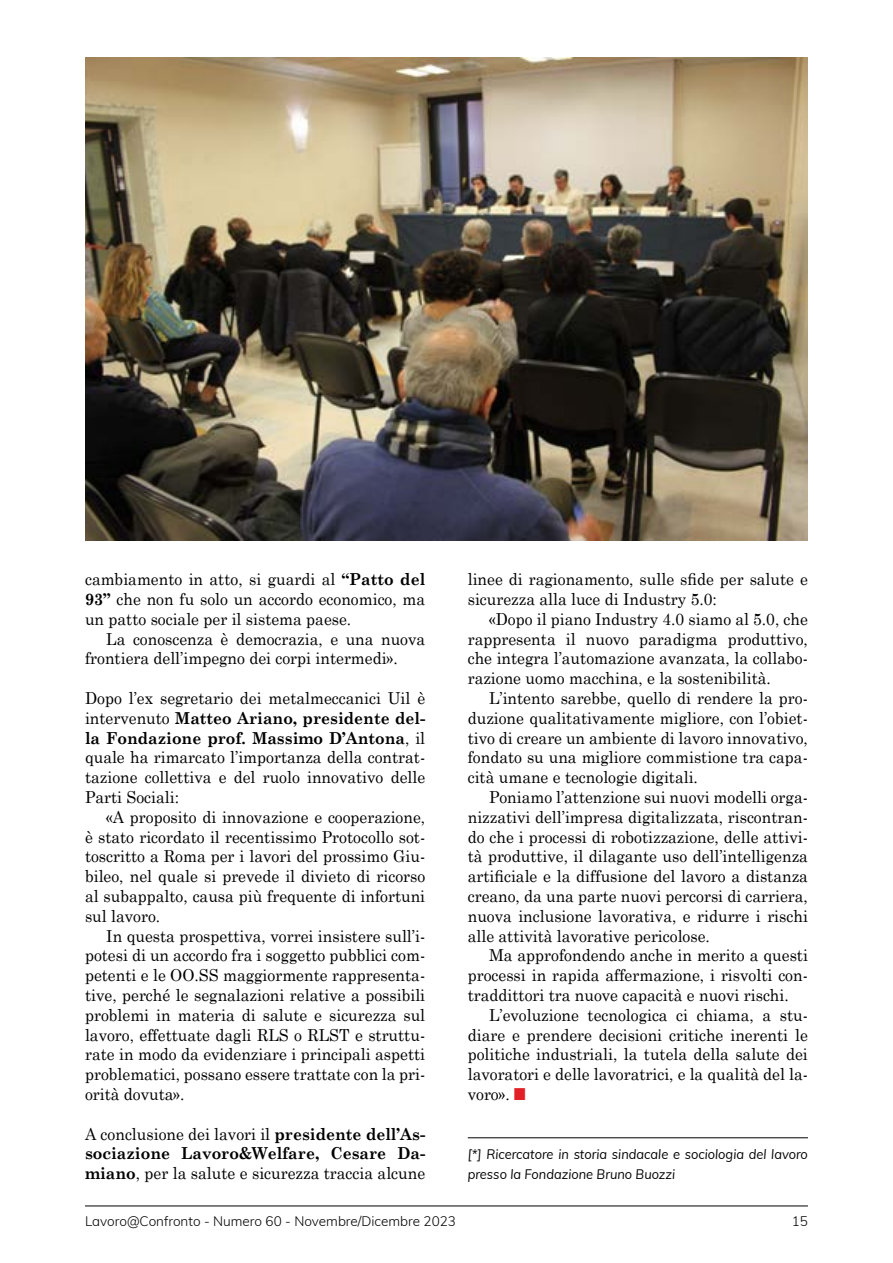
<style>
.page{position:relative;width:893px;height:1263px;background:#fff}
.page>*{position:absolute;margin:0;border:0;box-sizing:border-box;transform-origin:0 0}
.t1{font:16.5px/19.8px "Century Schoolbook";color:#000;text-align:justify;scale:.95 1}
.t2{font:italic 13.5px/19.8px "Muli";color:#000;scale:.95 1}
.t3{font:300 13.5px "Muli";color:#000}
.s1{font-weight:700}
.s2{font-family:"Monotype Sorts";color:#e21f26}
</style>
<div class="page">
<hr style="left:85px;top:1205px;width:723px;height:1px;background:#000">
<hr style="left:468px;top:1137px;width:340px;height:1px;background:#000">
<img style="left:85px;top:57px;width:723px;height:483px">
<p class="t1" style="left:85px;top:569px;width:360px">cambiamento in atto, si guardi al <span class="s1">“Patto del 93”</span> che non fu solo un accordo economico, ma un patto sociale per il sistema paese.</p>
<p class="t1" style="left:85px;top:628px;width:360px;text-indent:21px">La conoscenza è democrazia, e una nuova frontiera dell’impegno dei corpi intermedi».</p>
<p class="t1" style="left:85px;top:688px;width:360px">Dopo l’ex segretario dei metalmeccanici Uil è intervenuto <span class="s1">Matteo Ariano, presidente del&shy;la Fondazione prof. Massimo D’Antona</span>, il quale ha rimarcato l’importanza della contrat&shy;tazione collettiva e del ruolo innovativo delle Parti Sociali:</p>
<p class="t1" style="left:85px;top:806px;width:360px;text-indent:21px">«A proposito di innovazione e cooperazione, è stato ricordato il recentissimo Protocollo sot&shy;toscritto a Roma per i lavori del prossimo Giu&shy;bileo, nel quale si prevede il divieto di ricorso al subappalto, causa più frequente di infortuni sul lavoro.</p>
<p class="t1" style="left:85px;top:925px;width:360px;text-indent:21px">In questa prospettiva, vorrei insistere sull’i&shy;potesi di un accordo fra i soggetto pubblici com&shy;petenti e le OO.SS maggiormente rappresenta&shy;tive, perché le segnalazioni relative a possibili problemi in materia di salute e sicurezza sul lavoro, effettuate dagli RLS o RLST e struttu&shy;rate in modo da evidenziare i principali aspetti problematici, possano essere trattate con la pri&shy;orità dovuta».</p>
<p class="t1" style="left:85px;top:1123px;width:360px">A conclusione dei lavori il <span class="s1">presidente dell’As&shy;sociazione Lavoro&amp;Welfare, Cesare Da&shy;miano</span>, per la salute e sicurezza traccia alcune</p>
<p class="t1" style="left:468px;top:569px;width:360px">linee di ragionamento, sulle sfide per salute e sicurezza alla luce di Industry 5.0:</p>
<p class="t1" style="left:468px;top:608px;width:360px;text-indent:21px">«Dopo il piano Industry 4.0 siamo al 5.0, che rappresenta il nuovo paradigma produttivo, che integra l’automazione avanzata, la collabo&shy;razione uomo macchina, e la sostenibilità.</p>
<p class="t1" style="left:468px;top:688px;width:360px;text-indent:21px">L’intento sarebbe, quello di rendere la pro&shy;duzione qualitativamente migliore, con l’obiet&shy;tivo di creare un ambiente di lavoro innovativo, fondato su una migliore commistione tra capa&shy;cità umane e tecnologie digitali.</p>
<p class="t1" style="left:468px;top:787px;width:360px;text-indent:21px">Poniamo l’attenzione sui nuovi modelli orga&shy;nizzativi dell’impresa digitalizzata, riscontran&shy;do che i processi di robotizzazione, delle attivi&shy;tà produttive, il dilagante uso dell’intelligenza artificiale e la diffusione del lavoro a distanza creano, da una parte nuovi percorsi di carriera, nuova inclusione lavorativa, e ridurre i rischi alle attività lavorative pericolose.</p>
<p class="t1" style="left:468px;top:945px;width:360px;text-indent:21px">Ma approfondendo anche in merito a questi processi in rapida affermazione, i risvolti con&shy;traddittori tra nuove capacità e nuovi rischi.</p>
<p class="t1" style="left:468px;top:1004px;width:360px;text-indent:21px">L’evoluzione tecnologica ci chiama, a stu&shy;diare e prendere decisioni critiche inerenti le politiche industriali, la tutela della salute dei lavoratori e delle lavoratrici, e la qualità del la&shy;voro». <span class="s2">n</span></p>
<p class="t2" style="left:468px;top:1144px;width:360px">[*] Ricercatore in storia sindacale e sociologia del lavoro presso la Fondazione Bruno Buozzi</p>
<p class="t3" style="left:85px;top:1211px;width:372px">Lavoro@Confronto - Numero 60 - Novembre/Dicembre 2023</p>
<p class="t3" style="left:792px;top:1211px;width:18px">15</p>
</div>
